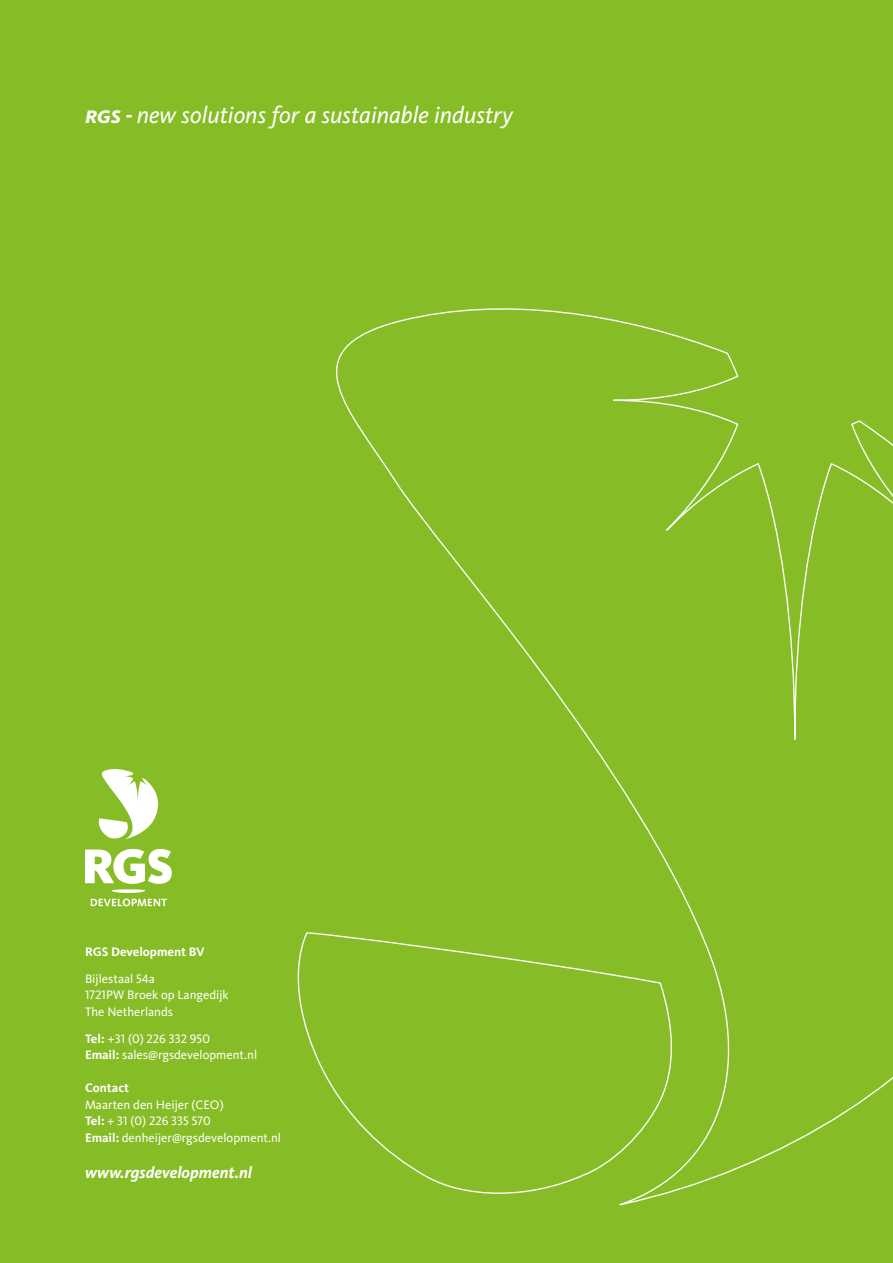
<style>
.page{position:relative;width:893px;height:1263px;background:#86bc25}
.page>*{position:absolute;margin:0;border:0;box-sizing:border-box;transform-origin:0 0}
.t1{font:italic 24px "Kievit Pro";color:#fff}
.t2{font:italic 700 16.5px "Kievit Pro";color:#fff}
.t3{font:12.75px/16.5px "Kievit Pro";color:#fff}
.t4{font:700 12.75px "Kievit Pro";color:#fff}
.s1{font-weight:700}
</style>
<div class="page">
<svg style="left:297px;top:308px;width:596px;height:898px"></svg>
<svg style="left:91px;top:899px;width:76px;height:7px"></svg>
<svg style="left:85px;top:849px;width:87px;height:44px"></svg>
<svg style="left:98px;top:769px;width:61px;height:70px"></svg>
<h1 class="t1" style="left:85px;top:100px;width:429px"><span class="s1">rgs -</span> new solutions for a sustainable industry</h1>
<p class="t4" style="left:85px;top:944px;width:121px">RGS Development BV</p>
<p class="t3" style="left:85px;top:970px;width:145px">Bijlestaal 54a<br>1721PW Broek op Langedijk<br>The Netherlands</p>
<p class="t3" style="left:85px;top:1030px;width:174px"><span class="s1">Tel:</span> +31 (0) 226 332 950<br><span class="s1">Email:</span> sales@rgsdevelopment.nl</p>
<p class="t4" style="left:85px;top:1080px;width:46px">Contact</p>
<p class="t3" style="left:85px;top:1096px;width:198px">Maarten den Heijer (CEO)<br><span class="s1">Tel:</span> + 31 (0) 226 335 570<br><span class="s1">Email:</span> denheijer@rgsdevelopment.nl</p>
<p class="t2" style="left:85px;top:1162px;width:169px">www.rgsdevelopment.nl</p>
</div>
